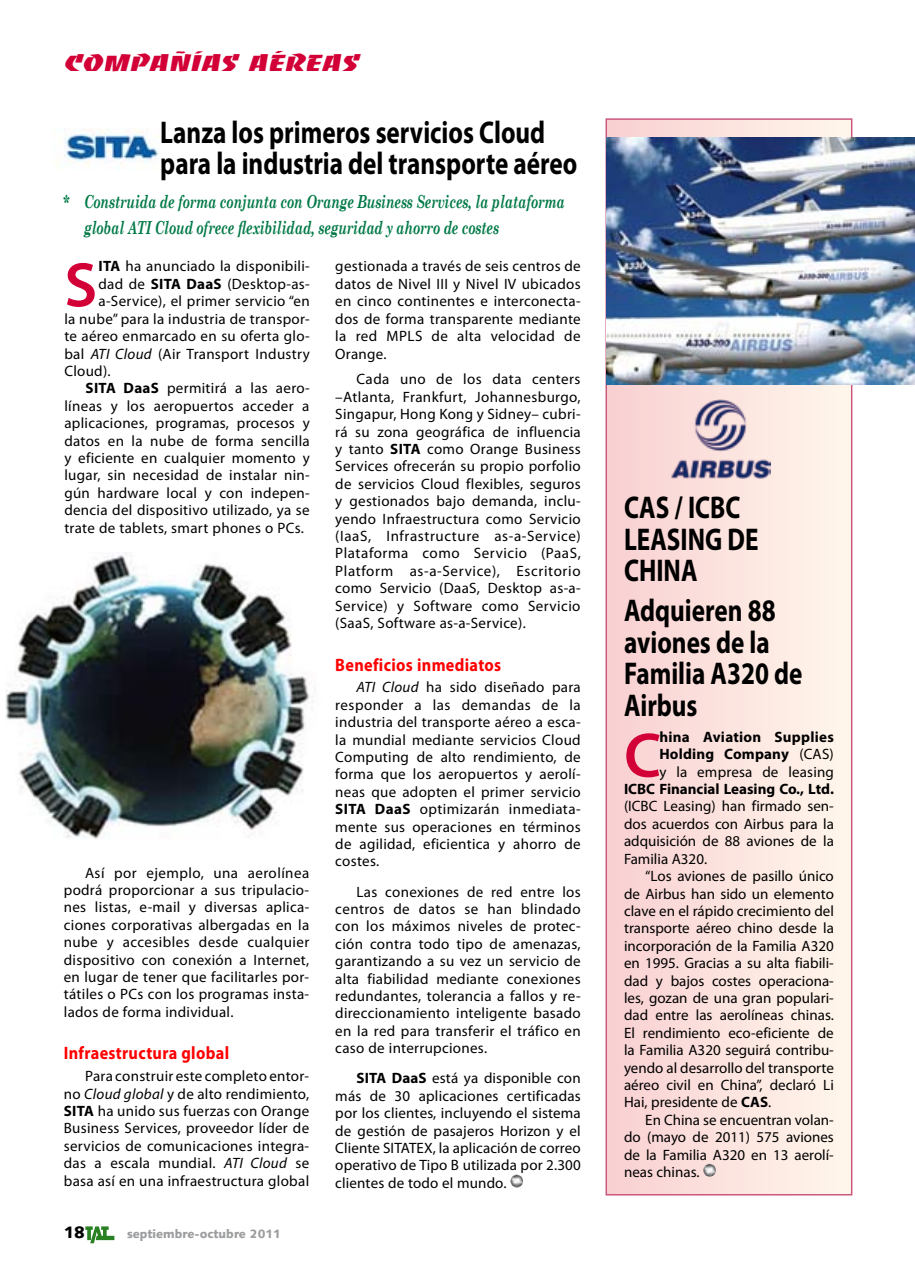
<style>
.page{position:relative;width:915px;height:1276px;background:#fff}
.page>*{position:absolute;margin:0;border:0;box-sizing:border-box;transform-origin:0 0}
.t1{font:600 63.3px "Myriad Pro";color:#d20037}
.t2{font:700 31.5px/31.5px "Myriad Pro";color:#000;scale:.8 1}
.t3{font:22.5px "Baccarat Wide";letter-spacing:-.02em;color:#d20037}
.t4{font:italic 700 18px/25.5px "Century Schoolbook";letter-spacing:-.01em;color:#007946;scale:.7 1}
.t5{font:700 18px "Myriad Pro";letter-spacing:.02em;color:#f00;scale:.9 1}
.t6{font:900 16.5px "Syntax";color:#000}
.t7{font:15px/17.4px "Myriad Pro";letter-spacing:.02em;color:#000;text-align:justify}
.t8{font:700 15px/17.4px "Myriad Pro";letter-spacing:.01em;color:#000;text-align:justify}
.t9{font:900 12px "Syntax";color:#9c9d9f}
.s1{font-weight:700}
.s2{font-style:italic}
.s3{font-weight:400}
</style>
<div class="page">
<svg style="left:85px;top:1226px;width:29px;height:17px"></svg>
<img style="left:57px;top:129px;width:102px;height:39px">
<svg style="left:510px;top:1174px;width:13px;height:13px"></svg>
<img style="left:5px;top:552px;width:309px;height:287px">
<div style="left:606px;top:119px;width:245px;height:1075px;background:linear-gradient(to right,#f9d0d1,#fff7ec)"></div>
<img style="left:702px;top:1163px;width:14px;height:14px">
<div style="left:605px;top:118px;width:247px;height:1077px;border:2px solid #cc587e"></div>
<img style="left:606px;top:137px;width:308px;height:248px">
<img style="left:670px;top:399px;width:100px;height:80px">
<h3 class="t3" style="left:64px;top:50px;width:297px">COMPAÑÍAS AÉREAS</h3>
<h2 class="t2" style="left:160px;top:115px;width:523px">Lanza los primeros servicios Cloud para la industria del transporte aéreo</h2>
<p class="t4" style="left:84px;top:189px;width:688px;text-indent:-21px">* Construida de forma conjunta con Orange Business Services, la plataforma global ATI Cloud ofrece flexibilidad, seguridad y ahorro de costes</p>
<h1 class="t1" style="left:64px;top:245px;width:34px">S</h1>
<p class="t7" style="left:98px;top:257px;width:213px"><span class="s1">ITA</span> ha anunciado la disponibili-</p>
<p class="t7" style="left:335px;top:257px;width:247px">gestionada a través de seis centros de datos de Nivel III y Nivel IV ubicados en cinco continentes e interconecta&shy;dos de forma transparente mediante la red MPLS de alta velocidad de Orange.</p>
<p class="t7" style="left:335px;top:370px;width:247px;text-indent:21px">Cada uno de los data centers –Atlanta, Frankfurt, Johannesburgo, Singapur, Hong Kong y Sidney– cubri&shy;rá su zona geográfica de influencia y tanto <span class="s1">SITA</span> como Orange Business Services ofrecerán su propio porfolio de servicios Cloud flexibles, seguros y gestionados bajo demanda, inclu&shy;yendo Infraestructura como Servicio (IaaS, Infrastructure as-a-Service)<br>Plataforma como Servicio (PaaS, Platform as-a-Service), Escritorio como Servicio (DaaS, Desktop as-a-Service) y Software como Servicio (SaaS, Software as-a-Service).</p>
<p class="t5" style="left:335px;top:653px;width:186px">Beneficios inmediatos</p>
<p class="t7" style="left:335px;top:678px;width:247px;text-indent:21px"><span class="s2">ATI Cloud</span> ha sido diseñado para responder a las demandas de la industria del transporte aéreo a esca&shy;la mundial mediante servicios Cloud Computing de alto rendimiento, de forma que los aeropuertos y aerolí&shy;neas que adopten el primer servicio <span class="s1">SITA DaaS</span> optimizarán inmediata&shy;mente sus operaciones en términos de agilidad, eficientica y ahorro de costes.</p>
<p class="t7" style="left:335px;top:882px;width:247px;text-indent:21px">Las conexiones de red entre los centros de datos se han blindado con los máximos niveles de protec&shy;ción contra todo tipo de amenazas, garantizando a su vez un servicio de alta fiabilidad mediante conexiones redundantes, tolerancia a fallos y re&shy;direccionamiento inteligente basado en la red para transferir el tráfico en caso de interrupciones.</p>
<p class="t7" style="left:335px;top:1069px;width:247px;text-indent:21px"><span class="s1">SITA DaaS</span> está ya disponible con más de 30 aplicaciones certificadas por los clientes, incluyendo el sistema de gestión de pasajeros Horizon y el Cliente SITATEX, la aplicación de correo operativo de Tipo B utilizada por 2.300 clientes de todo el mundo.</p>
<p class="t7" style="left:98px;top:275px;width:213px">dad de <span class="s1">SITA DaaS</span> (Desktop-as-</p>
<p class="t7" style="left:98px;top:292px;width:213px">a-Service), el primer servicio “en</p>
<p class="t7" style="left:64px;top:310px;width:247px">la nube” para la industria de transpor-</p>
<p class="t7" style="left:64px;top:327px;width:247px">te aéreo enmarcado en su oferta glo-</p>
<p class="t7" style="left:64px;top:344px;width:247px">bal <span class="s2">ATI Cloud</span> (Air Transport Industry</p>
<p class="t7" style="left:64px;top:362px;width:48px">Cloud).</p>
<p class="t7" style="left:86px;top:379px;width:225px"><span class="s1">SITA DaaS</span> permitirá a las aero-</p>
<p class="t7" style="left:64px;top:397px;width:246px">líneas y los aeropuertos acceder a</p>
<p class="t7" style="left:64px;top:414px;width:247px">aplicaciones, programas, procesos y</p>
<p class="t7" style="left:64px;top:431px;width:247px">datos en la nube de forma sencilla</p>
<p class="t7" style="left:64px;top:449px;width:247px">y eficiente en cualquier momento y</p>
<p class="t7" style="left:64px;top:466px;width:247px">lugar, sin necesidad de instalar nin-</p>
<p class="t7" style="left:64px;top:484px;width:247px">gún hardware local y con indepen-</p>
<p class="t7" style="left:64px;top:501px;width:247px">dencia del dispositivo utilizado, ya se</p>
<p class="t7" style="left:64px;top:518px;width:241px">trate de tablets, smart phones o PCs.</p>
<p class="t7" style="left:64px;top:863px;width:247px;text-indent:21px">Así por ejemplo, una aerolínea podrá proporcionar a sus tripulacio&shy;nes listas, e-mail y diversas aplica&shy;ciones corporativas albergadas en la nube y accesibles desde cualquier dispositivo con conexión a Internet, en lugar de tener que facilitarles por&shy;tátiles o PCs con los programas insta&shy;lados de forma individual.</p>
<p class="t5" style="left:64px;top:1041px;width:185px">Infraestructura global</p>
<p class="t7" style="left:64px;top:1067px;width:247px;text-indent:21px">Para construir este completo entor&shy;no <span class="s2">Cloud global</span> y de alto rendimiento, <span class="s1">SITA</span> ha unido sus fuerzas con Orange Business Services, proveedor líder de servicios de comunicaciones integra&shy;das a escala mundial. <span class="s2">ATI Cloud</span> se basa así en una infraestructura global</p>
<p class="t6" style="left:64px;top:1222px;width:22px">18</p>
<p class="t9" style="left:127px;top:1227px;width:155px">septiembre-octubre 2011</p>
<h2 class="t2" style="left:623px;top:491px;width:169px">CAS / ICBC<br>LEASING DE<br>CHINA</h2>
<h2 class="t2" style="left:623px;top:594px;width:224px">Adquieren 88 aviones de la<br>Familia A320 de<br>Airbus</h2>
<h1 class="t1" style="left:623px;top:715px;width:39px">C</h1>
<p class="t8" style="left:659px;top:727px;width:176px">hina Aviation Supplies Holding Company <span class="s3">(CAS) y la empresa de leasing</span></p>
<p class="t8" style="left:623px;top:780px;width:211px">ICBC Financial Leasing Co., Ltd.</p>
<p class="t7" style="left:623px;top:797px;width:211px">(ICBC Leasing) han firmado sen&shy;dos acuerdos con Airbus para la adquisición de 88 aviones de la Familia A320.</p>
<p class="t7" style="left:623px;top:867px;width:211px;text-indent:21px">“Los aviones de pasillo único de Airbus han sido un elemento clave en el rápido crecimiento del transporte aéreo chino desde la incorporación de la Familia A320 en 1995. Gracias a su alta fiabili&shy;dad y bajos costes operaciona&shy;les, gozan de una gran populari&shy;dad entre las aerolíneas chinas.<br>El rendimiento eco-eficiente de la Familia A320 seguirá contribu&shy;yendo al desarrollo del transporte aéreo civil en China”, declaró Li Hai, presidente de <span class="s1">CAS</span>.</p>
<p class="t7" style="left:623px;top:1110px;width:211px;text-indent:21px">En China se encuentran volan&shy;do (mayo de 2011) 575 aviones de la Familia A320 en 13 aerolí&shy;neas chinas.</p>
</div>
